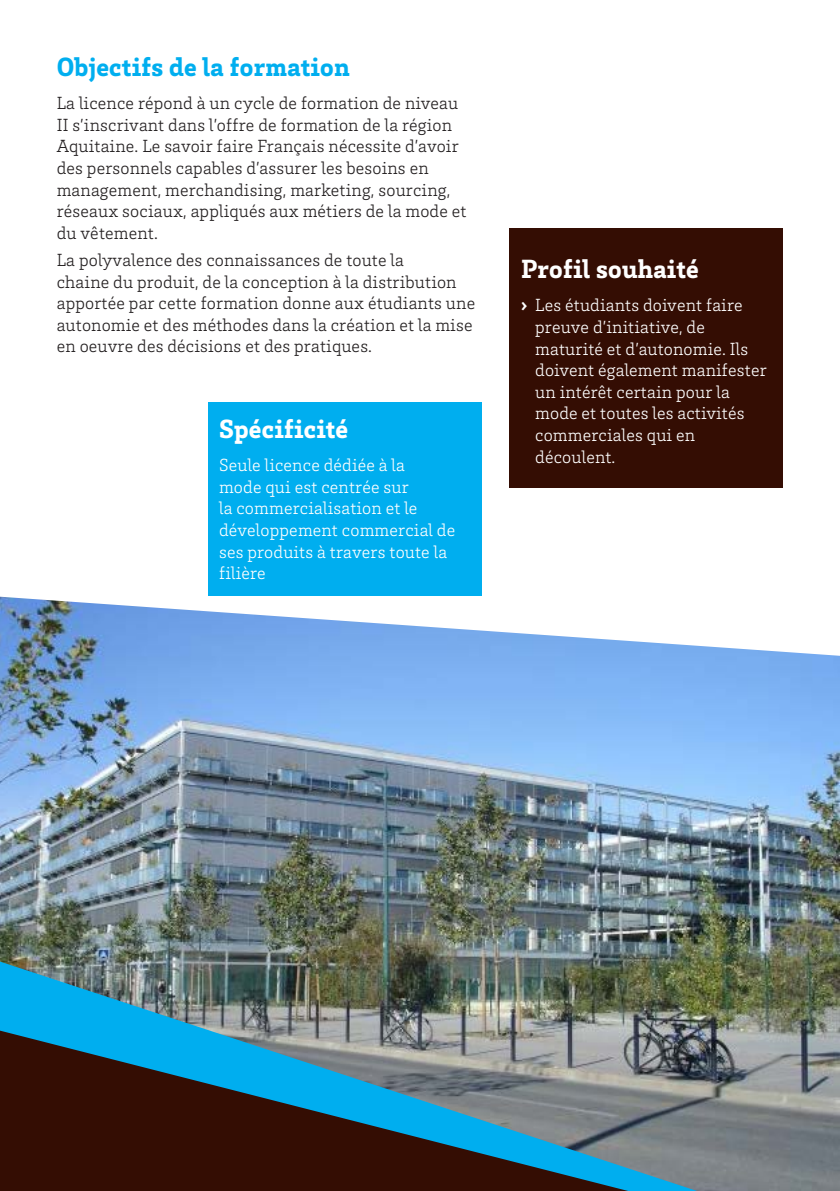
<style>
.page{position:relative;width:840px;height:1191px;background:#fff}
.page>*{position:absolute;margin:0;border:0;box-sizing:border-box;transform-origin:0 0}
._01_Titre_Blanc_13_5{font:900 27px "Brix Slab";letter-spacing:.01em;color:#fff}
.LPRO_p2_Titre_Bleu_1{font:900 27px "Brix Slab";letter-spacing:.01em;color:#00aeef}
.LPRO_p2_TEXTE_Light{font:300 18px/21.6px "Brix Slab";letter-spacing:.01em;color:#231f20}
.TEXTE_Encadré_Blanc{font:300 18px/21.6px "Brix Slab";letter-spacing:.01em;color:#fff}
.s1{font-weight:900}
</style>
<div class="page">
<img style="left:0;top:596px;width:839px;height:595px">
<img style="left:0;top:961px;width:696px;height:230px">
<div style="left:509px;top:228px;width:273px;height:260px;background:#340d03"></div>
<div style="left:207px;top:402px;width:274px;height:193px;background:#00aeef"></div>
<p class="LPRO_p2_Titre_Bleu_1" style="left:57px;top:49px;width:294px">Objectifs de la formation</p>
<p class="LPRO_p2_TEXTE_Light" style="left:57px;top:92px;width:411px">La licence répond à un cycle de formation de niveau II s’inscrivant dans l’offre de formation de la région Aquitaine. Le savoir faire Français nécessite d’avoir des personnels capables d’assurer les besoins en management, merchandising, marketing, sourcing, réseaux sociaux, appliqués aux métiers de la mode et du vêtement.</p>
<p class="LPRO_p2_TEXTE_Light" style="left:57px;top:248px;width:419px">La polyvalence des connaissances de toute la<br>chaine du produit, de la conception à la distribution apportée par cette formation donne aux étudiants une autonomie et des méthodes dans la création et la mise en oeuvre des décisions et des pratiques.</p>
<p class="_01_Titre_Blanc_13_5" style="left:219px;top:411px;width:130px">Spécificité</p>
<p class="TEXTE_Encadré_Blanc" style="left:219px;top:453px;width:237px">Seule licence dédiée à la<br>mode qui est centrée sur<br>la commercialisation et le développement commercial de ses produits à travers toute la filière</p>
<p class="_01_Titre_Blanc_13_5" style="left:520px;top:251px;width:179px">Profil souhaité</p>
<p class="TEXTE_Encadré_Blanc" style="left:535px;top:294px;width:233px;text-indent:-14px"><span class="s1">›</span> Les étudiants doivent faire preuve d’initiative, de maturité et d’autonomie. Ils doivent également manifester un intérêt certain pour la mode et toutes les activités commerciales qui en découlent.</p>
</div>
